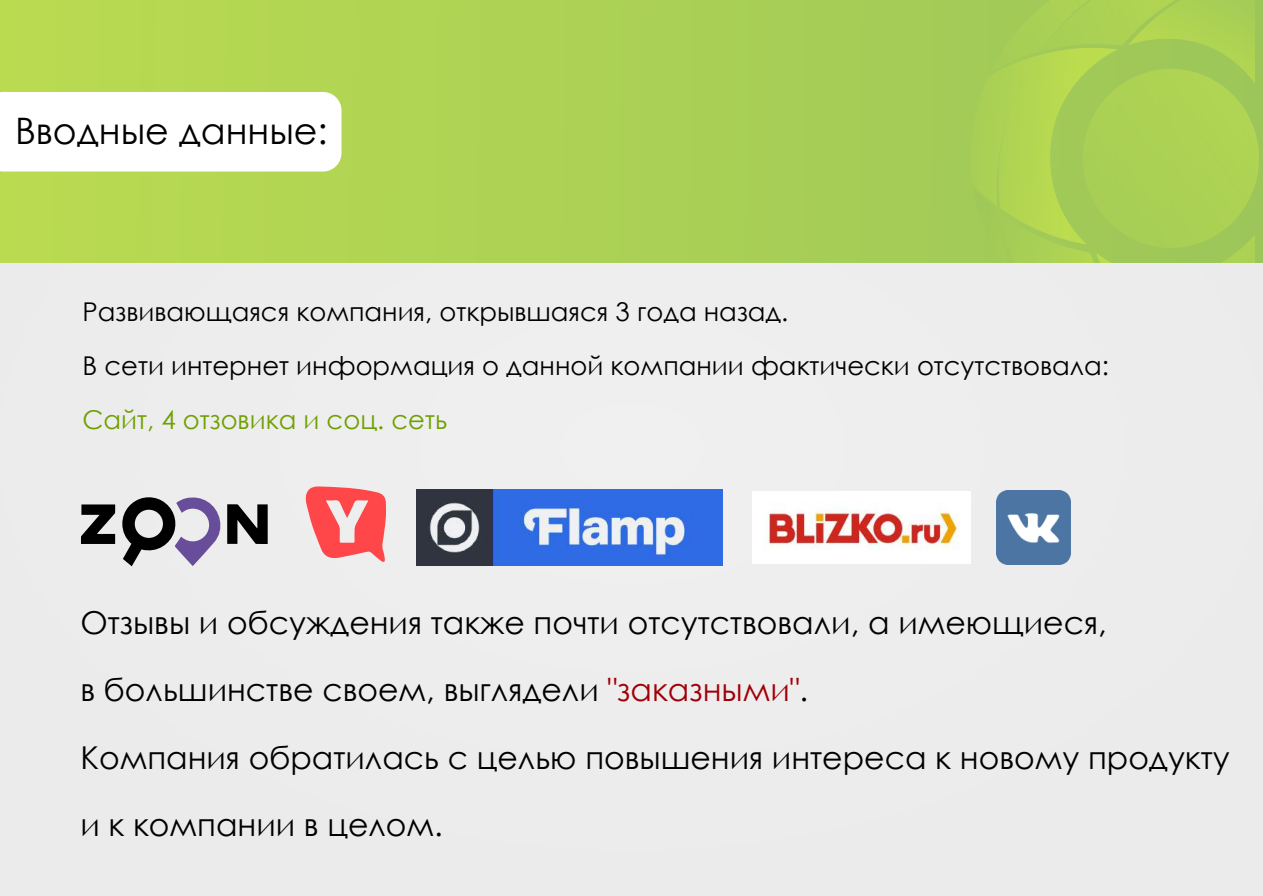
<style>
.page{position:relative;width:1263px;height:896px;background:#fff}
.page>*{position:absolute;margin:0;border:0;box-sizing:border-box;transform-origin:0 0}
.t1{font:36.45px "Century Gothic";color:#000}
.t2{font:31.5px/67.2px "Century Gothic";color:#000}
.t3{font:25.8px/54px "Century Gothic";color:#000}
.t4{font:25.8px "Century Gothic";color:#6fa000}
.s1{color:#a00008}
</style>
<div class="page">
<div style="left:0;top:0;width:1263px;height:895px;background:#edeced"></div>
<div style="left:0;top:0;width:1263px;height:262px;background:#add254"></div>
<svg style="left:972px;top:0;width:291px;height:262px"></svg>
<div style="left:0;top:92px;width:341px;height:79px;background:#fff"></div>
<svg style="left:306px;top:486px;width:80px;height:75px"></svg>
<svg style="left:227px;top:504px;width:41px;height:40px"></svg>
<svg style="left:81px;top:504px;width:34px;height:39px"></svg>
<svg style="left:122px;top:497px;width:99px;height:69px"></svg>
<img style="left:417px;top:489px;width:306px;height:76px">
<img style="left:753px;top:491px;width:218px;height:72px">
<img style="left:997px;top:490px;width:74px;height:74px">
<p class="t1" style="left:15px;top:105px;width:314px">Вводные данные:</p>
<p class="t3" style="left:82px;top:284px;width:1028px">Развивающаяся компания, открывшаяся 3 года назад.<br>В сети интернет информация о данной компании фактически отсутствовала:</p>
<p class="t4" style="left:82px;top:401px;width:366px">Сайт, 4 отзовика и соц. сеть</p>
<p class="t2" style="left:80px;top:588px;width:1151px">Отзывы и обсуждения также почти отсутствовали, а имеющиеся,<br>в большинстве своем, выглядели <span class="s1">"заказными"</span>.<br>Компания обратилась с целью повышения интереса к новому продукту и к компании в целом.</p>
</div>
